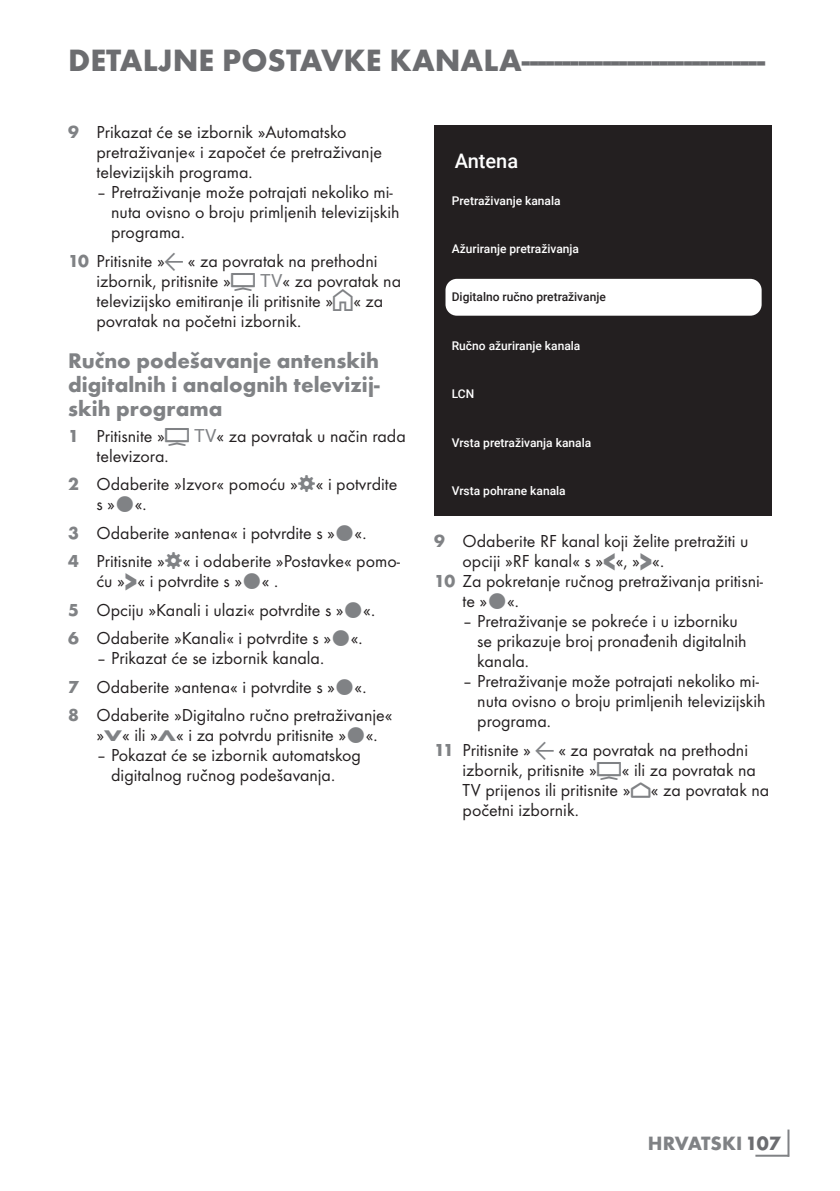
<style>
.page{position:relative;width:840px;height:1191px;background:#fff}
.page>*{position:absolute;margin:0;border:0;box-sizing:border-box;transform-origin:0 0}
.t1{font:700 32px "Futura TOT";color:#6c6d70}
.t2{font:700 22px/24px "Futura TOT";color:#808285;text-align:justify}
.t3{font:700 20px "Futura TOT";letter-spacing:-.005em;color:#808285}
.t4{font:500 20px "Roboto";color:#fff}
.t5{font:18px/20px "Futura TOT Boo";color:#231f20}
.t6{font:500 12px "Roboto";color:#fff}
.t7{font:500 12px "Roboto";color:#231f20}
.s1{font-family:"Futura TOT";font-weight:700;color:#808285}
.s2{font-family:"Arcelik TS9 Android";font-size:20px;color:#808285}
.s3{font-family:"Arcelik TS9 Android";font-size:32px;color:#808285}
.s4{font-family:"Roboto";color:#808285}
.s5{font-family:"Arcelik TS9 Android";font-size:24px;color:#808285}
.s6{font-family:"Futura TOT";font-weight:700;font-size:27.2px;color:#808285}
.s7{font-family:"Futura TOT";font-weight:700;font-size:16px;color:#808285}
.s8{color:#6c6d70}
</style>
<div class="page">
<hr style="left:787px;top:1129px;width:2px;height:27px;background:#808285">
<hr style="left:755px;top:1154px;width:33px;height:2px;background:#808285">
<div style="left:434px;top:125px;width:337px;height:391px;background:#231f20"></div>
<div style="left:445px;top:279px;width:316px;height:37px;background:#fff;border-radius:11px"></div>
<h1 class="t1" style="left:68px;top:40px;width:698px">DETALJNE POSTAVKE KANALA------------------------------</h1>
<p class="t5" style="left:96px;top:122px;width:287px;text-indent:-28px"><span class="s1">9</span> Prikazat će se izbornik »Automatsko pretraživanje« i započet će pretraživanje televizijskih programa.</p>
<p class="t5" style="left:111px;top:182px;width:290px;text-indent:-15px">– Pretraživanje može potrajati nekoliko mi&shy;nuta ovisno o broju primljenih televizijskih programa.</p>
<p class="t5" style="left:96px;top:251px;width:306px;text-indent:-28px"><span class="s1">10</span> Pritisnite »<span class="s2">a</span> « za povratak na prethodni izbornik, pritisnite »<span class="s3">H</span> <span class="s4">TV</span>« za povratak na televizijsko emitiranje ili pritisnite »<span class="s5">T</span>« za povratak na početni izbornik.</p>
<p class="t2" style="left:68px;top:348px;width:313px">Ručno podešavanje antenskih digitalnih i analognih televizij&shy;skih programa</p>
<p class="t5" style="left:96px;top:425px;width:310px;text-indent:-28px"><span class="s1">1</span> Pritisnite »<span class="s3">H</span> <span class="s4">TV</span>« za povratak u način rada televizora.</p>
<p class="t5" style="left:96px;top:474px;width:302px;text-indent:-28px"><span class="s1">2</span> Odaberite »Izvor« pomoću » « i potvrdite s» «.</p>
<p class="t5" style="left:68px;top:518px;width:333px;line-height:28.4px"><span class="s1">3</span> Odaberite »antena« i potvrdite s » «.<br><span class="s1">4</span> Pritisnite » « i odaberite »Postavke« pomo-</p>
<p class="t5" style="left:68px;top:567px;width:308px;line-height:28.6px;text-indent:28px">ću »<span class="s6">&gt;</span>« i potvrdite s » « .<br><span class="s1">5</span> Opciju »Kanali i ulazi« potvrdite s » «.<br><span class="s1">6</span> Odaberite »Kanali« i potvrdite s » «.</p>
<p class="t5" style="left:68px;top:644px;width:326px;line-height:28.6px;text-indent:28px">– Prikazat će se izbornik kanala.<br><span class="s1">7</span> Odaberite »antena« i potvrdite s » «.<br><span class="s1">8</span> Odaberite »Digitalno ručno pretraživanje«</p>
<p class="t5" style="left:96px;top:725px;width:282px">»<span class="s7">V</span>« ili »<span class="s7">Λ</span>« i za potvrdu pritisnite » «.</p>
<p class="t5" style="left:111px;top:745px;width:251px;text-indent:-15px">– Pokazat će se izbornik automatskog digitalnog ručnog podešavanja.</p>
<p class="t4" style="left:454px;top:147px;width:65px">Antena</p>
<p class="t6" style="left:451px;top:192px;width:110px">Pretraživanje kanala</p>
<p class="t6" style="left:451px;top:240px;width:129px">Ažuriranje pretraživanja</p>
<p class="t7" style="left:451px;top:289px;width:155px">Digitalno ručno pretraživanje</p>
<p class="t6" style="left:451px;top:337px;width:130px">Ručno ažuriranje kanala</p>
<p class="t6" style="left:451px;top:385px;width:24px">LCN</p>
<p class="t6" style="left:451px;top:434px;width:141px">Vrsta pretraživanja kanala</p>
<p class="t6" style="left:451px;top:482px;width:115px">Vrsta pohrane kanala</p>
<p class="t5" style="left:434px;top:531px;width:315px"><span class="s1">9</span> Odaberite RF kanal koji želite pretražiti u</p>
<p class="t5" style="left:462px;top:551px;width:203px">opciji »RF kanal« s »<span class="s6">&lt;</span>«, »<span class="s6">&gt;</span>«.</p>
<p class="t5" style="left:434px;top:571px;width:330px"><span class="s1">10</span> Za pokretanje ručnog pretraživanja pritisni-</p>
<p class="t5" style="left:462px;top:591px;width:58px">te » «.</p>
<p class="t5" style="left:477px;top:611px;width:271px;text-indent:-15px">– Pretraživanje se pokreće i u izborniku se prikazuje broj pronađenih digitalnih kanala.</p>
<p class="t5" style="left:477px;top:671px;width:290px;text-indent:-15px">– Pretraživanje može potrajati nekoliko mi&shy;nuta ovisno o broju primljenih televizijskih programa.</p>
<p class="t5" style="left:462px;top:739px;width:308px;text-indent:-28px"><span class="s1">11</span> Pritisnite » <span class="s2">a</span> « za povratak na prethodni izbornik, pritisnite »<span class="s3">H</span>« ili za povratak na TV prijenos ili pritisnite »<span class="s5">p</span>« za povratak na početni izbornik.</p>
<p class="t3" style="left:647px;top:1131px;width:134px">HRVATSKI <span class="s8">107</span></p>
</div>
